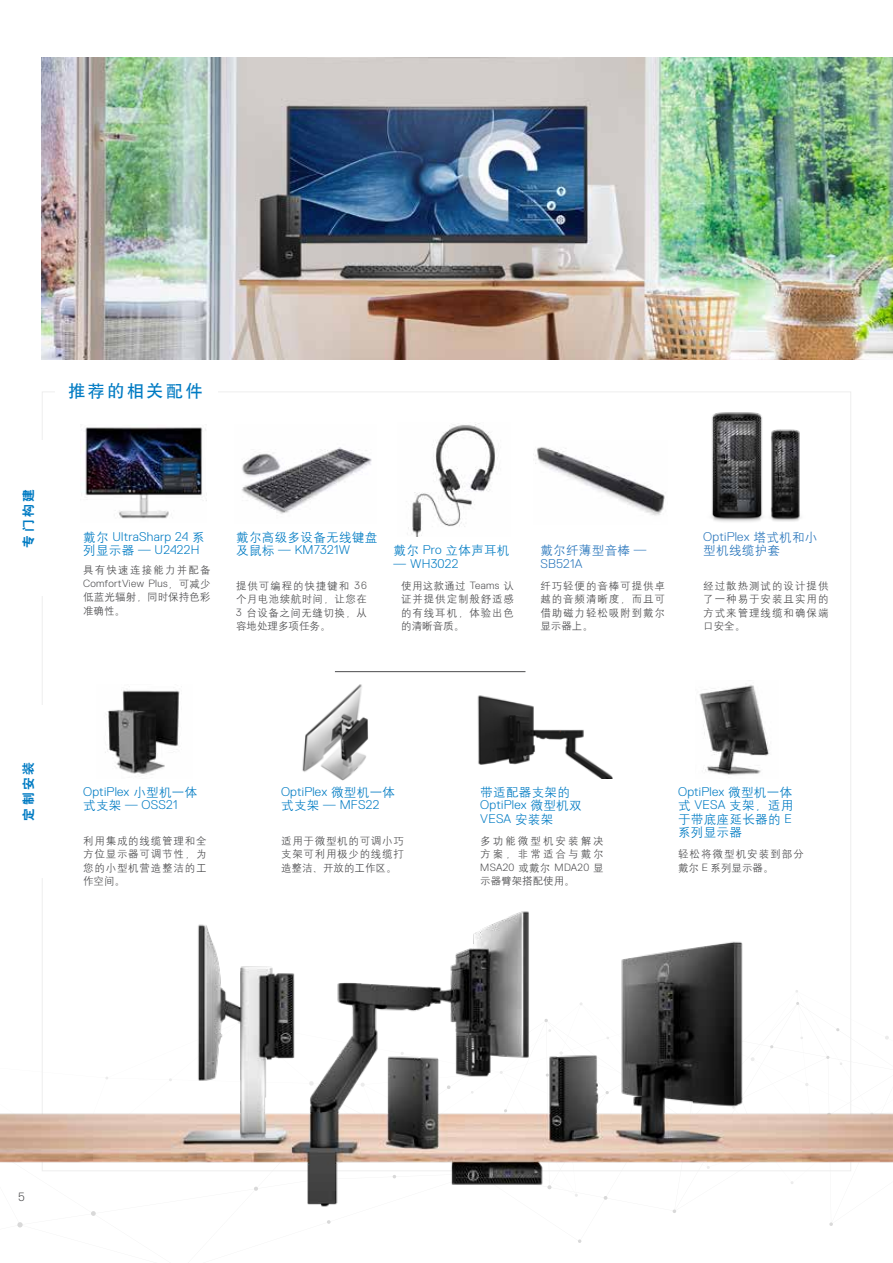
<style>
.page{position:relative;width:893px;height:1263px;background:#fff}
.page>*{position:absolute;margin:0;border:0;box-sizing:border-box;transform-origin:0 0}
.t1{font:16.95px "H Yb 1 gj";letter-spacing:.15em;color:#007bc3}
.t2{font:12.75px "H Yb 2 gj";letter-spacing:.2em;color:#007bc3}
.t3{font:300 12.6px/13.5px "Dell Replica";letter-spacing:.02em;color:#007bc3}
.t4{font:12.6px/13.5px "H Yg 2 gj";letter-spacing:.02em;color:#007bc3}
.t5{font:300 12.6px "Dell Replica";letter-spacing:.02em;color:#2875bb}
.t6{font:12.6px "H Yg 2 gj";letter-spacing:.02em;color:#2875bb}
.t7{font:300 12px "Dell Replica";color:#4c4c4e}
.t8{font:10.5px/13.5px "H Yg 2 gj";letter-spacing:.085em;color:#4c4c4e;text-align:justify}
.t9{font:300 10.5px "Dell Replica";letter-spacing:.025em;color:#4c4c4e}
.t10{font:10.5px/13.5px "H Yg 2 gj";letter-spacing:.195em;color:#4c4c4e}
.t11{font:10.5px/13.5px "H Yg 2 gj";letter-spacing:.015em;color:#4c4c4e}
.t12{font:10.5px "H Yg 2 gj";letter-spacing:.115em;color:#4c4c4e}
.t13{font:10.5px "H Yg 2 gj";color:#4c4c4e}
.s1{font-family:"H Yg 2 gj";font-weight:400}
.s2{font-family:"Dell Replica";font-weight:300}
</style>
<div class="page">
<svg style="left:578px;top:1239px;width:4px;height:4px"></svg>
<hr style="left:335px;top:671px;width:190px;height:1px;background:#4c4c4e">
<img style="left:41px;top:57px;width:852px;height:302px">
<img style="left:302px;top:684px;width:66px;height:97px">
<img style="left:0;top:907px;width:893px;height:318px">
<img style="left:85px;top:427px;width:122px;height:92px">
<img style="left:105px;top:690px;width:75px;height:85px">
<img style="left:699px;top:685px;width:71px;height:90px">
<img style="left:477px;top:695px;width:135px;height:83px">
<img style="left:771px;top:429px;width:29px;height:93px">
<img style="left:711px;top:412px;width:52px;height:110px">
<img style="left:241px;top:447px;width:131px;height:67px">
<img style="left:408px;top:423px;width:90px;height:113px">
<img style="left:535px;top:447px;width:130px;height:69px">
<h1 class="t1" style="left:68px;top:382px;width:136px">推荐的相关配件</h1>
<p class="t2" style="left:22px;top:548px;width:60px;rotate:-90deg">专门构建</p>
<p class="t3" style="left:83px;top:530px;width:123px"><span class="s1">戴尔</span> UltraSharp 24 <span class="s1">系列显示器 —</span> U2422H</p>
<p class="t12" style="left:83px;top:565px;width:129px">具有快速连接能力并配备</p>
<p class="t9" style="left:83px;top:577px;width:129px">ComfortView Plus<span class="s1">，可减少</span></p>
<p class="t11" style="left:83px;top:590px;width:129px">低蓝光辐射，同时保持色彩准确性。</p>
<p class="t4" style="left:236px;top:530px;width:143px">戴尔高级多设备无线键盘</p>
<p class="t3" style="left:236px;top:543px;width:116px"><span class="s1">及鼠标 —</span> KM7321W</p>
<p class="t8" style="left:236px;top:579px;width:132px">提供可编程的快捷键和 <span class="s2">36</span>个月电池续航时间，让您在<span class="s2">3</span> 台设备之间无缝切换，从容地处理多项任务。</p>
<p class="t4" style="left:394px;top:544px;width:117px">戴尔 <span class="s2">Pro</span> 立体声耳机</p>
<p class="t3" style="left:394px;top:557px;width:66px"><span class="s1">—</span> WH3022</p>
<p class="t8" style="left:401px;top:579px;width:114px">使用这款通过 <span class="s2">Teams</span> 认证并提供定制般舒适感的有线耳机，体验出色的清晰音质。</p>
<p class="t6" style="left:540px;top:544px;width:108px">戴尔纤薄型音棒 —</p>
<p class="t5" style="left:540px;top:556px;width:44px">SB521A</p>
<p class="t8" style="left:540px;top:579px;width:126px">纤巧轻便的音棒可提供卓越的音频清晰度，而且可借助磁力轻松吸附到戴尔显示器上。</p>
<p class="t5" style="left:703px;top:529px;width:116px">OptiPlex <span class="s1">塔式机和小</span></p>
<p class="t6" style="left:703px;top:544px;width:78px">型机线缆护套</p>
<p class="t8" style="left:703px;top:579px;width:127px">经过散热测试的设计提供了一种易于安装且实用的方式来管理线缆和确保端口安全。</p>
<p class="t2" style="left:22px;top:820px;width:60px;rotate:-90deg">定制安装</p>
<p class="t3" style="left:83px;top:785px;width:116px">OptiPlex <span class="s1">小型机一体式支架 —</span> OSS21</p>
<p class="t8" style="left:83px;top:834px;width:125px">利用集成的线缆管理和全方位显示器可调节性，为您的小型机营造整洁的工作空间。</p>
<p class="t3" style="left:281px;top:785px;width:116px">OptiPlex <span class="s1">微型机一体式支架 —</span> MFS22</p>
<p class="t8" style="left:281px;top:834px;width:124px">适用于微型机的可调小巧支架可利用极少的线缆打造整洁、开放的工作区。</p>
<p class="t4" style="left:480px;top:785px;width:91px">带适配器支架的</p>
<p class="t3" style="left:480px;top:798px;width:103px">OptiPlex <span class="s1">微型机双<br></span>VESA <span class="s1">安装架</span></p>
<p class="t10" style="left:480px;top:834px;width:125px">多功能微型机安装解决方案，非常适合与戴尔</p>
<p class="t9" style="left:480px;top:861px;width:125px">MSA20 <span class="s1">或戴尔</span> MDA20 <span class="s1">显</span></p>
<p class="t13" style="left:480px;top:876px;width:96px">示器臂架搭配使用。</p>
<p class="t3" style="left:678px;top:785px;width:116px">OptiPlex <span class="s1">微型机一体</span></p>
<p class="t4" style="left:678px;top:799px;width:117px">式 <span class="s2">VESA</span> 支架，适用于带底座延长器的 <span class="s2">E</span>系列显示器</p>
<p class="t8" style="left:678px;top:847px;width:127px">轻松将微型机安装到部分戴尔 <span class="s2">E</span> 系列显示器。</p>
<p class="t7" style="left:18px;top:1190px;width:8px">5</p>
</div>
